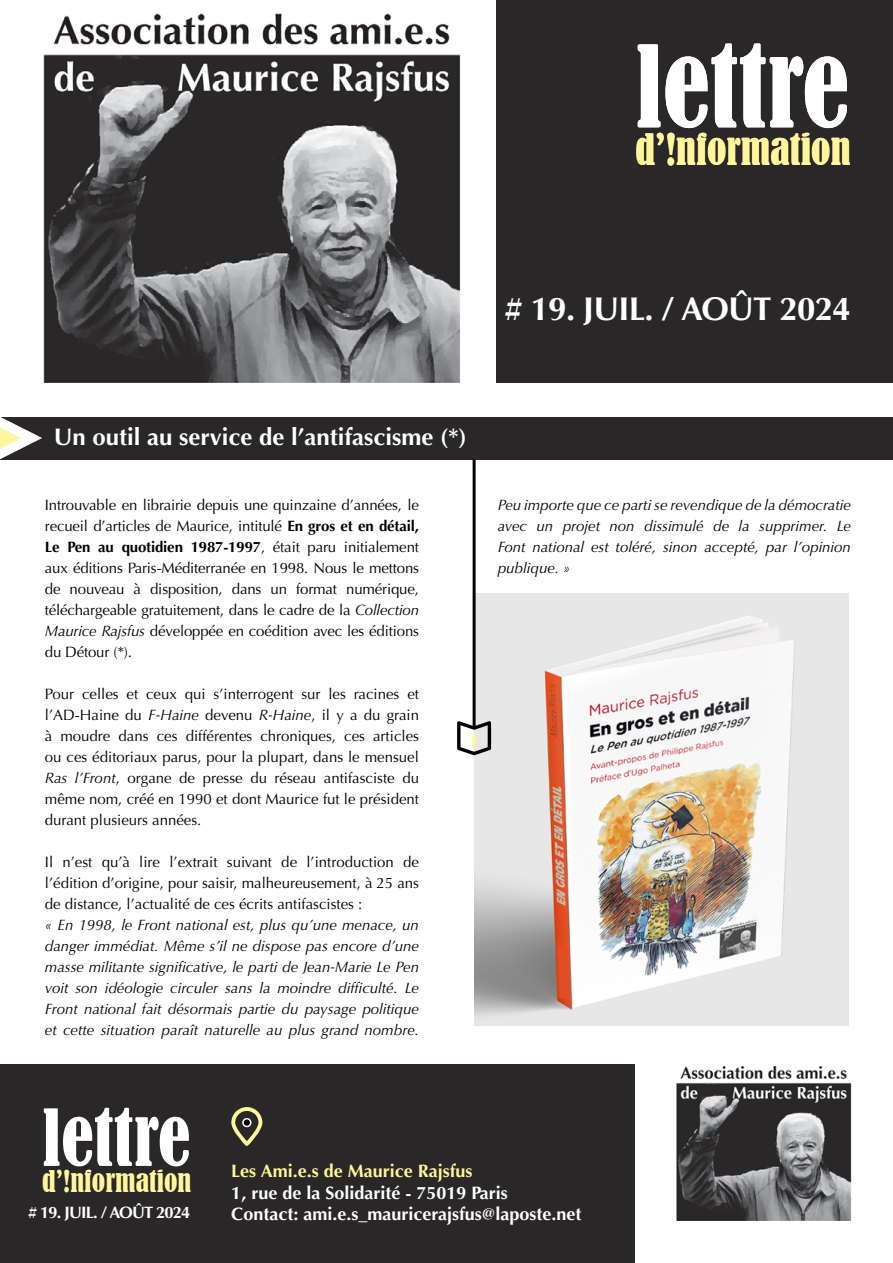
<style>
.page{position:relative;width:893px;height:1263px;background:#fff}
.page>*{position:absolute;margin:0;border:0;box-sizing:border-box;transform-origin:0 0}
.t1{font:condensed 105.3px "Bernard";color:#fff}
.t2{font:condensed 73.05px "Bernard";color:#fff}
.t3{font:condensed 40.5px "Bernard";color:#fff69b}
.t4{font:700 33px "Optima";letter-spacing:-.02em;color:#fff}
.t5{font:condensed 28.05px "Bernard";color:#fff69b}
.t6{font:700 24px "Optima";color:#fff}
.t7{font:700 18px/21.6px "Optima";color:#fff}
.t8{font:700 18px "Optima";color:#fff69b}
.t9{font:700 16.5px "Optima";letter-spacing:-.05em;color:#fff}
.t10{font:15px/21px "Optima";color:#000;text-align:justify}
.t11{font:italic 15px/21px "Optima";color:#000;text-align:justify}
.s1{font-weight:700}
.s2{font-style:italic}
</style>
<div class="page">
<div style="left:488px;top:0;width:405px;height:383px;background:#292728"></div>
<img style="left:43px;top:0;width:452px;height:383px">
<div style="left:0;top:417px;width:893px;height:42px;background:#292728"></div>
<svg style="left:0;top:417px;width:42px;height:42px"></svg>
<img style="left:677px;top:1066px;width:175px;height:154px">
<div style="left:0;top:1064px;width:634px;height:199px;background:#292728"></div>
<svg style="left:231px;top:1107px;width:31px;height:39px"></svg>
<div style="left:243px;top:1119px;width:8px;height:7px;background:#000;border-radius:50%"></div>
<div style="left:242px;top:1118px;width:9px;height:9px;border:2px solid #fff;border-radius:50%"></div>
<img style="left:474px;top:594px;width:374px;height:431px">
<svg style="left:457px;top:721px;width:34px;height:34px"></svg>
<svg style="left:472px;top:733px;width:4px;height:15px"></svg>
<hr style="left:473px;top:460px;width:3px;height:268px;background:#000">
<h1 class="t1" style="left:635px;top:26px;width:215px">lettre</h1>
<h3 class="t3" style="left:635px;top:126px;width:217px">d’!nformation</h3>
<h3 class="t4" style="left:504px;top:290px;width:348px"># 19. JUIL. / AOÛT 2024</h3>
<h3 class="t6" style="left:54px;top:422px;width:414px">Un outil au service de l’antifascisme (*)</h3>
<p class="t10" style="left:45px;top:495px;width:376px">Introuvable en librairie depuis une quinzaine d’années, le recueil d’articles de Maurice, intitulé <span class="s1">En gros et en détail, Le Pen au quotidien 1987-1997</span>, était paru initialement aux éditions Paris-Méditerranée en 1998. Nous le mettons de nouveau à disposition, dans un format numérique, téléchargeable gratuitement, dans le cadre de la <span class="s2">Collection Maurice Rajsfus</span> développée en coédition avec les éditions du Détour (*).</p>
<p class="t10" style="left:45px;top:684px;width:376px">Pour celles et ceux qui s’interrogent sur les racines et l’AD-Haine du <span class="s2">F-Haine</span> devenu <span class="s2">R-Haine</span>, il y a du grain à moudre dans ces différentes chroniques, ces articles ou ces éditoriaux parus, pour la plupart, dans le mensuel <span class="s2">Ras l’Front</span>, organe de presse du réseau antifasciste du même nom, créé en 1990 et dont Maurice fut le président durant plusieurs années.</p>
<p class="t10" style="left:45px;top:852px;width:376px">Il n’est qu’à lire l’extrait suivant de l’introduction de l’édition d’origine, pour saisir, malheureusement, à 25 ans de distance, l’actualité de ces écrits antifascistes :</p>
<p class="t11" style="left:45px;top:915px;width:376px">« En 1998, le Front national est, plus qu’une menace, un danger immédiat. Même s’il ne dispose pas encore d’une masse militante significative, le parti de Jean-Marie Le Pen voit son idéologie circuler sans la moindre difficulté. Le Front national fait désormais partie du paysage politique et cette situation paraît naturelle au plus grand nombre.</p>
<p class="t11" style="left:498px;top:495px;width:355px">Peu importe que ce parti se revendique de la démocratie avec un projet non dissimulé de la supprimer. Le Font national est toléré, sinon accepté, par l’opinion publique. »</p>
<h2 class="t2" style="left:42px;top:1095px;width:150px">lettre</h2>
<h3 class="t5" style="left:42px;top:1165px;width:151px">d’!nformation</h3>
<p class="t9" style="left:28px;top:1203px;width:164px"># 19. JUIL. / AOÛT 2024</p>
<p class="t8" style="left:231px;top:1160px;width:243px">Les Ami.e.s de Maurice Rajsfus</p>
<p class="t7" style="left:231px;top:1182px;width:352px">1, rue de la Solidarité - 75019 Paris<br>Contact: ami.e.s_mauricerajsfus@laposte.net</p>
</div>
